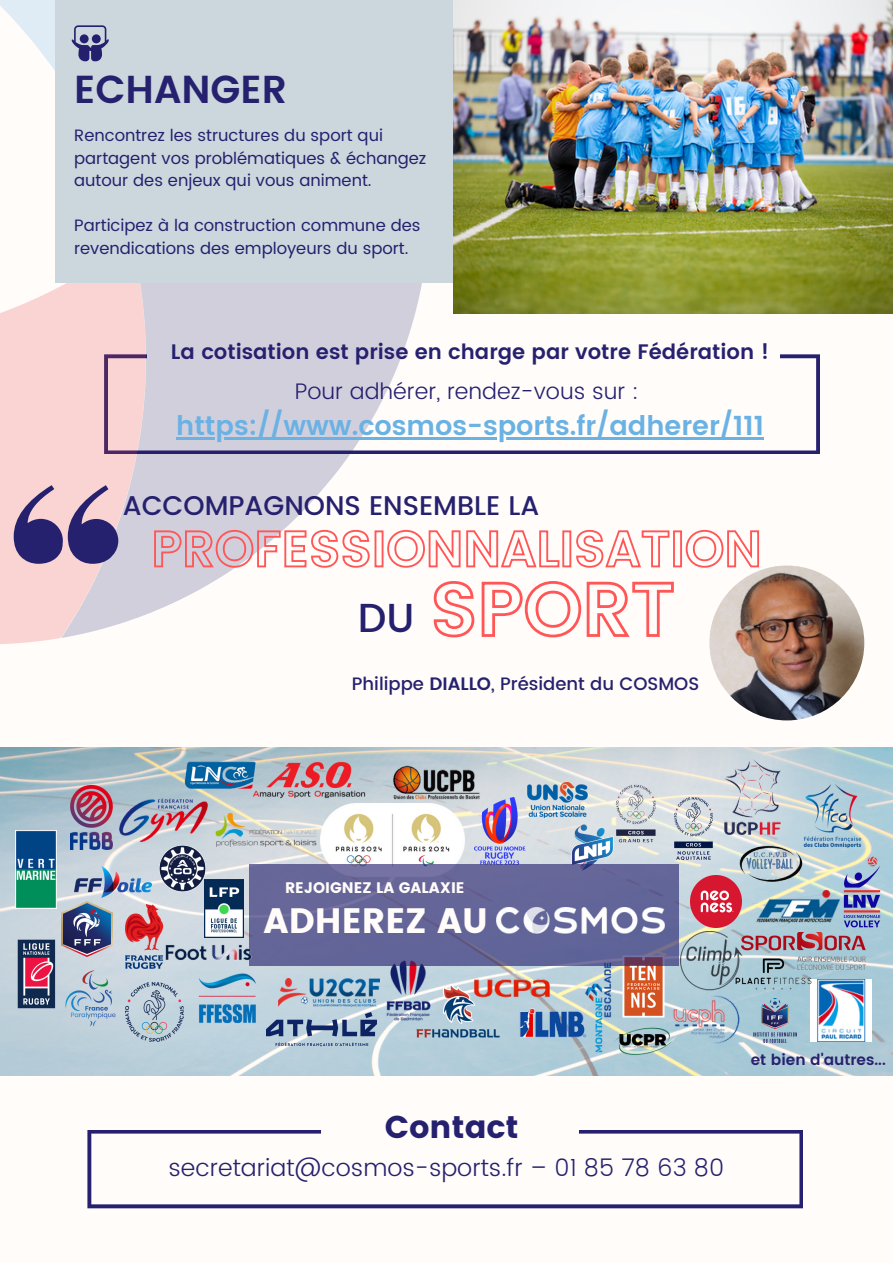
<style>
.page{position:relative;width:893px;height:1264px;background:#fff}
.page>*{position:absolute;margin:0;border:0;box-sizing:border-box;transform-origin:0 0}
.t1{font:500 40.5px "Poppins";color:#26216e}
.t2{font:600 39px "Poppins";color:#26216e}
.t3{font:35.25px "Poppins";color:#fffcfa}
.t4{font:31.5px "Poppins";color:#26216e}
.t5{font:600 27px "Poppins";color:#6ab2e4}
.t6{font:500 27px "Poppins";color:#26216e}
.t7{font:300 24px "Poppins";color:#26216e}
.t8{font:300 22.5px "Poppins";color:#26216e}
.t9{font:600 21px "Poppins";color:#26216e}
.t10{font:500 18px "Poppins";color:#26216e}
.t11{font:16.5px/22.5px "Poppins";color:#25206e}
.t12{font:15.3px "Poppins";color:#fffcfa}
.t13{font:600 15.3px "Poppins";color:#26216e}
.s1{font-weight:600}
</style>
<div class="page">
<div style="left:0;top:0;width:892px;height:1262px;background:#fffcfa"></div>
<svg style="left:87px;top:1130px;width:716px;height:78px"></svg>
<div style="left:321px;top:1103px;width:257px;height:52px;background:#fffcfa"></div>
<svg style="left:607px;top:354px;width:212px;height:100px"></svg>
<div style="left:148px;top:328px;width:631px;height:52px;background:#fffcfa"></div>
<svg style="left:0;top:282px;width:607px;height:362px"></svg>
<svg style="left:0;top:0;width:55px;height:71px;fill:#e1edf5"></svg>
<div style="left:55px;top:0;width:401px;height:282px;background:#ccd6dd"></div>
<svg style="left:72px;top:25px;width:37px;height:36px"></svg>
<svg style="left:14px;top:485px;width:104px;height:79px;background:#8b779e"></svg>
<img style="left:709px;top:565px;width:155px;height:155px;border-radius:50%">
<img style="left:0;top:747px;width:892px;height:328px">
<img style="left:70px;top:785px;width:43px;height:64px">
<img style="left:119px;top:798px;width:88px;height:43px">
<img style="left:62px;top:901px;width:50px;height:55px">
<img style="left:75px;top:866px;width:76px;height:31px">
<img style="left:578px;top:965px;width:33px;height:89px">
<img style="left:754px;top:998px;width:42px;height:44px">
<img style="left:113px;top:904px;width:41px;height:64px">
<img style="left:320px;top:803px;width:144px;height:60px">
<img style="left:157px;top:843px;width:51px;height:50px">
<img style="left:125px;top:982px;width:58px;height:59px">
<img style="left:266px;top:1012px;width:110px;height:34px">
<img style="left:184px;top:965px;width:85px;height:78px">
<img style="left:204px;top:879px;width:39px;height:19px">
<img style="left:212px;top:809px;width:108px;height:41px">
<img style="left:266px;top:761px;width:100px;height:37px">
<img style="left:621px;top:965px;width:44px;height:41px">
<img style="left:380px;top:965px;width:56px;height:61px">
<img style="left:471px;top:965px;width:82px;height:64px">
<img style="left:392px;top:765px;width:88px;height:40px">
<img style="left:671px;top:984px;width:70px;height:70px">
<img style="left:279px;top:978px;width:101px;height:28px">
<img style="left:737px;top:843px;width:66px;height:41px">
<img style="left:743px;top:932px;width:122px;height:37px">
<img style="left:802px;top:782px;width:60px;height:67px">
<img style="left:752px;top:890px;width:87px;height:36px">
<img style="left:614px;top:1006px;width:65px;height:65px">
<img style="left:690px;top:875px;width:51px;height:52px">
<img style="left:416px;top:982px;width:84px;height:56px">
<img style="left:518px;top:1001px;width:69px;height:46px">
<img style="left:474px;top:797px;width:51px;height:66px">
<img style="left:571px;top:824px;width:42px;height:39px">
<svg style="left:250px;top:863px;width:429px;height:102px;background:#656698"></svg>
<img style="left:810px;top:979px;width:61px;height:62px">
<img style="left:614px;top:782px;width:45px;height:62px">
<img style="left:66px;top:970px;width:49px;height:56px">
<img style="left:665px;top:793px;width:60px;height:72px">
<img style="left:729px;top:952px;width:89px;height:43px">
<img style="left:16px;top:831px;width:40px;height:77px">
<img style="left:527px;top:782px;width:60px;height:35px">
<img style="left:174px;top:751px;width:92px;height:47px">
<img style="left:840px;top:855px;width:43px;height:73px">
<img style="left:17px;top:938px;width:39px;height:71px">
<img style="left:154px;top:898px;width:108px;height:108px">
<img style="left:496px;top:907px;width:169px;height:26px">
<img style="left:706px;top:751px;width:92px;height:91px">
<img style="left:680px;top:931px;width:63px;height:59px">
<img style="left:453px;top:0;width:439px;height:313px">
<svg style="left:153px;top:529px;width:607px;height:40px"></svg>
<svg style="left:432px;top:579px;width:242px;height:60px"></svg>
<hr style="left:176px;top:437px;width:588px;height:3px;background:#6ab2e4">
<h2 class="t2" style="left:74px;top:67px;width:214px">ECHANGER</h2>
<p class="t11" style="left:74px;top:124px;width:353px">Rencontrez les structures du sport qui partagent vos problématiques &amp; échangez autour des enjeux qui vous animent.</p>
<p class="t11" style="left:74px;top:214px;width:348px">Participez à la construction commune des revendications des employeurs du sport.</p>
<p class="t9" style="left:171px;top:339px;width:599px">La cotisation est prise en charge par votre Fédération !</p>
<h3 class="t8" style="left:295px;top:378px;width:345px">Pour adhérer, rendez-vous sur :</h3>
<h3 class="t5" style="left:176px;top:410px;width:589px">https://www.cosmos-sports.fr/adherer/111</h3>
<h3 class="t6" style="left:123px;top:490px;width:418px">ACCOMPAGNONS ENSEMBLE LA</h3>
<h1 class="t1" style="left:357px;top:594px;width:58px">DU</h1>
<p class="t10" style="left:352px;top:673px;width:349px">Philippe <span class="s1">DIALLO</span>, Président du COSMOS</p>
<p class="t12" style="left:285px;top:878px;width:181px">REJOIGNEZ LA GALAXIE</p>
<h3 class="t3" style="left:263px;top:900px;width:226px">ADHEREZ AU</h3>
<h3 class="t4" style="left:385px;top:1108px;width:135px">Contact</h3>
<h3 class="t7" style="left:168px;top:1153px;width:557px">secretariat@cosmos-sports.fr – 01 85 78 63 80</h3>
<p class="t13" style="left:750px;top:1050px;width:136px">et bien d'autres...</p>
</div>
